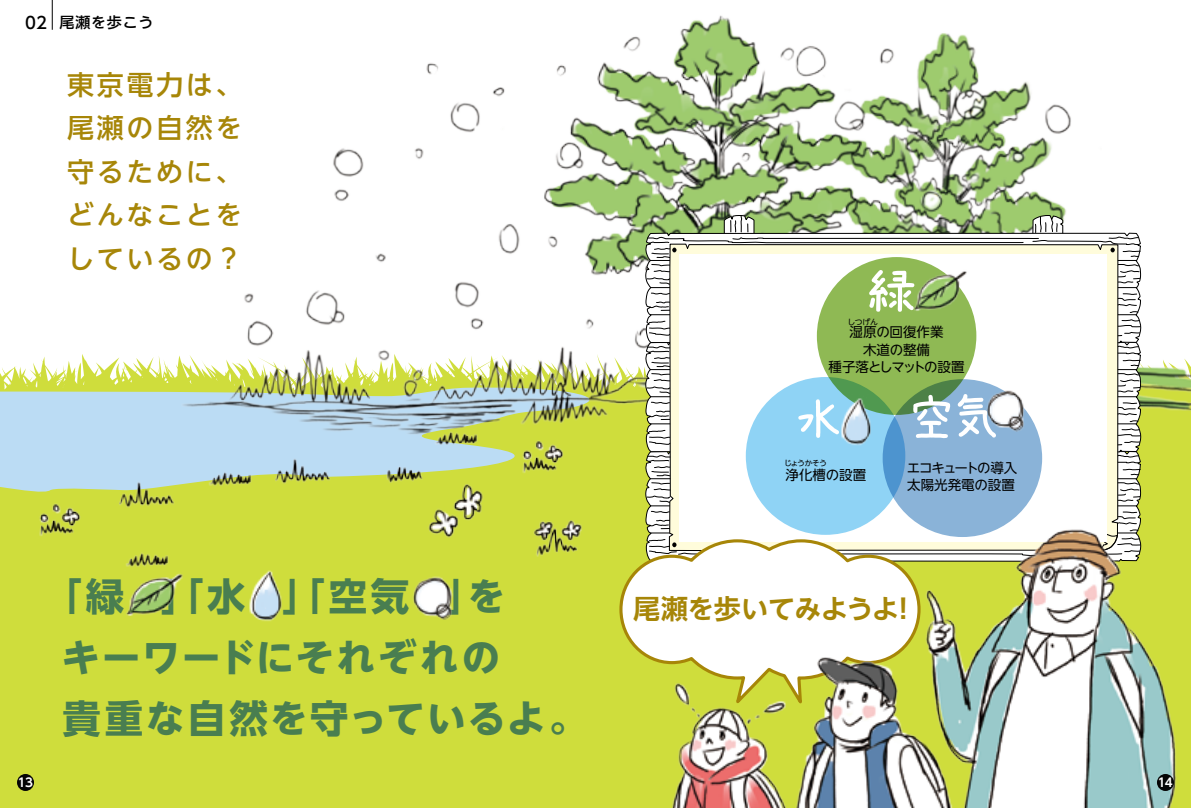
<style>
.page{position:relative;width:1191px;height:808px;background:#fff}
.page>*{position:absolute;margin:0;border:0;box-sizing:border-box;transform-origin:0 0}
.t1{font:700 38.25px/60.6px "UD Shin Go NT Pro";letter-spacing:.055em;color:#497e50}
.t2{font:500 27px/43.5px "UD Shin Go NT Pro";letter-spacing:.1em;color:#a78608;text-align:justify}
.t3{font:700 27px "UD Shin Go NT Pro De";letter-spacing:-.015em;color:#a78608}
.t4{font:500 15px "UD Shin Go NT Pro";letter-spacing:.05em;color:#000}
.t5{font:13.5px/17.2px "UD Shin Go NT Pro";letter-spacing:-.015em;color:#000}
.t6{font:700 12px "UD Shin Go NT Pro De";color:#fff}
.t7{font:7.8px "UD Shin Go NT Pro";letter-spacing:-.075em;color:#000}
.s1{font-size:16.5px}
</style>
<div class="page">
<div style="left:0;top:354px;width:1191px;height:454px;background:#cfdd3c"></div>
<svg style="left:0;top:387px;width:150px;height:110px;background:#c5dc94"></svg>
<div style="left:0;top:395px;width:150px;height:86px;background:#bbdcf4"></div>
<img style="left:150px;top:15px;width:1041px;height:722px">
<svg style="left:618px;top:538px;width:294px;height:176px"></svg>
<img style="left:912px;top:518px;width:271px;height:290px">
<img style="left:778px;top:647px;width:197px;height:161px">
<img style="left:641px;top:661px;width:169px;height:147px">
<img style="left:409px;top:572px;width:47px;height:47px">
<img style="left:245px;top:566px;width:41px;height:57px">
<img style="left:120px;top:570px;width:66px;height:50px">
<img style="left:425px;top:480px;width:64px;height:58px">
<img style="left:531px;top:516px;width:54px;height:41px">
<img style="left:123px;top:549px;width:47px;height:21px">
<img style="left:206px;top:468px;width:47px;height:21px">
<img style="left:432px;top:427px;width:47px;height:22px">
<img style="left:384px;top:465px;width:39px;height:19px">
<img style="left:513px;top:435px;width:51px;height:43px">
<img style="left:30px;top:498px;width:51px;height:43px">
<img style="left:104px;top:478px;width:75px;height:33px">
<img style="left:260px;top:454px;width:75px;height:34px">
<svg style="left:646px;top:214px;width:495px;height:397px"></svg>
<hr style="left:52px;top:0;width:1px;height:30px;background:#000">
<div style="left:17px;top:774px;width:17px;height:17px;background:#050505;border-radius:50%"></div>
<div style="left:1157px;top:774px;width:17px;height:17px;background:#050505;border-radius:50%"></div>
<p class="t4" style="left:25px;top:10px;width:130px"><span class="s1">02</span> 尾瀬を歩こう</p>
<h2 class="t2" style="left:67px;top:62px;width:177px">東京電力は、尾瀬の自然を守るために、どんなことをしているの？</h2>
<h1 class="t1" style="left:62px;top:565px;width:526px;text-indent:-18px">「緑 」「水 」「空気 」を<br>キーワードにそれぞれの<br>貴重な自然を守っているよ。</h1>
<p class="t7" style="left:847px;top:316px;width:32px">しつげん</p>
<p class="t5" style="left:828px;top:323px;width:137px;text-align:center">湿原の回復作業<br>木道の整備<br>種子落としマットの設置</p>
<p class="t7" style="left:784px;top:457px;width:44px">じょうかそう</p>
<p class="t5" style="left:785px;top:466px;width:82px">浄化槽の設置</p>
<p class="t5" style="left:906px;top:458px;width:112px">エコキュートの導入太陽光発電の設置</p>
<h2 class="t3" style="left:633px;top:587px;width:285px">尾瀬を歩いてみようよ！</h2>
<p class="t6" style="left:18px;top:773px;width:17px">13</p>
<p class="t6" style="left:1157px;top:773px;width:17px">14</p>
</div>
